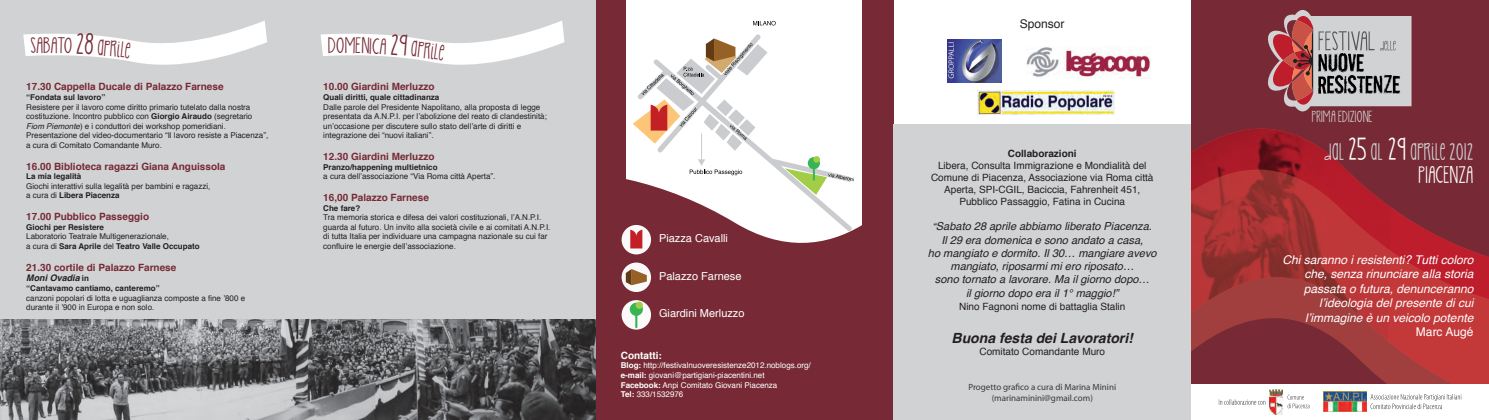
<style>
.page{position:relative;width:1489px;height:420px;background:#fff}
.page>*{position:absolute;margin:0;border:0;box-sizing:border-box;transform-origin:0 0}
.t1{font:19.3px "KG Skinny Latte";color:#d1d2d4}
.t2{font:19.3px "KG Skinny Latte";color:#fff}
.t3{font:18px "KG Skinny Latte";color:#772a35}
.t4{font:italic 700 14px "Helvetica";color:#231f20}
.t5{font:12.9px "KG Skinny Latte";color:#d1d2d4}
.t6{font:italic 12px/14.4px "Helvetica";color:#fff;text-align:right}
.t7{font:12px "Helvetica";color:#fff}
.t8{font:12px "Helvetica";color:#231f20}
.t9{font:italic 11px/13.2px "Helvetica";color:#231f20;text-align:center}
.t10{font:11px "Helvetica";color:#fff}
.t11{font:10px/12px "Helvetica";color:#231f20;text-align:center}
.t12{font:700 10px "Helvetica";color:#772a35}
.t13{font:700 10px "Helvetica";color:#231f20}
.t14{font:700 10px "Helvetica";color:#fff}
.t15{font:9px "Myriad";color:#383839}
.t16{font:italic 700 9px "Helvetica";color:#231f20}
.t17{font:8px/9.6px "Helvetica";color:#231f20}
.t18{font:700 8px "Helvetica";color:#231f20}
.t19{font:8px "Helvetica";color:#fff}
.s1{font-weight:700}
.s2{font-style:italic}
.s3{font-weight:400}
.s4{font-style:normal;font-size:8px}
.s5{font-size:10px}
.s6{font-size:25.7px;color:#fff}
</style>
<div class="page">
<div style="left:595px;top:0;width:298px;height:420px;background:#772a35"></div>
<div style="left:626px;top:0;width:236px;height:244px;background:#fff"></div>
<svg style="left:753px;top:21px;width:22px;height:4px"></svg>
<svg style="left:633px;top:38px;width:134px;height:88px"></svg>
<svg style="left:595px;top:126px;width:267px;height:280px"></svg>
<div style="left:1191px;top:0;width:297px;height:384px;background:#772a35"></div>
<svg style="left:1268px;top:10px;width:143px;height:72px;background:#ad8b8e"></svg>
<div style="left:0;top:0;width:595px;height:420px;background:#d1d2d4"></div>
<img style="left:0;top:320px;width:595px;height:100px">
<div style="left:621px;top:225px;width:30px;height:29px;background:#fff;border-radius:50%"></div>
<div style="left:621px;top:262px;width:30px;height:30px;background:#fff;border-radius:50%"></div>
<div style="left:621px;top:300px;width:30px;height:29px;background:#fff;border-radius:50%"></div>
<svg style="left:630px;top:229px;width:12px;height:19px"></svg>
<svg style="left:625px;top:269px;width:22px;height:16px"></svg>
<svg style="left:629px;top:302px;width:14px;height:26px"></svg>
<div style="left:635px;top:301px;width:8px;height:8px;background:#a1cd47;border-radius:50%"></div>
<svg style="left:1114px;top:82px;width:298px;height:33px"></svg>
<img style="left:1216px;top:128px;width:89px;height:11px">
<svg style="left:1191px;top:139px;width:297px;height:245px"></svg>
<img style="left:947px;top:40px;width:54px;height:43px">
<img style="left:1026px;top:47px;width:124px;height:30px">
<img style="left:977px;top:90px;width:137px;height:24px">
<div style="left:893px;top:124px;width:298px;height:296px;background:#d1d2d4"></div>
<img style="left:1269px;top:389px;width:13px;height:25px">
<svg style="left:1287px;top:394px;width:22px;height:14px"></svg>
<svg style="left:1218px;top:399px;width:47px;height:5px"></svg>
<img style="left:1323px;top:391px;width:42px;height:20px">
<svg style="left:1370px;top:394px;width:90px;height:15px"></svg>
<svg style="left:23px;top:21px;width:244px;height:44px"></svg>
<svg style="left:320px;top:21px;width:244px;height:44px"></svg>
<p class="t3" style="left:30px;top:33px;width:14px">SA</p>
<p class="t3" style="left:328px;top:33px;width:10px">D</p>
<p class="t12" style="left:26px;top:79px;width:199px">17.30 Cappella Ducale di Palazzo Farnese</p>
<p class="t18" style="left:26px;top:91px;width:81px">“Fondata sul lavoro”</p>
<p class="t17" style="left:26px;top:102px;width:243px">Resistere per il lavoro come diritto primario tutelato dalla nostra costituzione. Incontro pubblico con <span class="s1">Giorgio Airaudo</span> (segretario <span class="s2">Fiom Piemonte</span>) e i conduttori dei workshop pomeridiani.<br>Presentazione del video-documentario “Il lavoro resiste a Piacenza”, a cura di Comitato Comandante Muro.</p>
<p class="t12" style="left:26px;top:158px;width:201px">16.00 Biblioteca ragazzi Giana Anguissola</p>
<p class="t18" style="left:26px;top:170px;width:57px">La mia legalità</p>
<p class="t17" style="left:26px;top:181px;width:186px">Giochi interattivi sulla legalità per bambini e ragazzi,</p>
<p class="t18" style="left:26px;top:189px;width:95px"><span class="s3">a cura di</span> Libera Piacenza</p>
<p class="t12" style="left:26px;top:208px;width:124px">17.00 Pubblico Passeggio</p>
<p class="t18" style="left:26px;top:220px;width:79px">Giochi per Resistere</p>
<p class="t17" style="left:26px;top:232px;width:144px">Laboratorio Teatrale Multigenerazionale,</p>
<p class="t18" style="left:26px;top:239px;width:175px"><span class="s3">a cura di</span> Sara Aprile <span class="s3">del</span> Teatro Valle Occupato</p>
<p class="t12" style="left:26px;top:259px;width:152px">21.30 cortile di Palazzo Farnese</p>
<p class="t16" style="left:26px;top:270px;width:64px">Moni Ovadia <span class="s4">in</span></p>
<p class="t18" style="left:26px;top:281px;width:135px">“Cantavamo cantiamo, canteremo”</p>
<p class="t17" style="left:26px;top:293px;width:220px">canzoni popolari di lotta e uguaglianza composte a fine ’800 e durante il ’900 in Europa e non solo.</p>
<p class="t12" style="left:323px;top:79px;width:113px">10.00 Giardini Merluzzo</p>
<p class="t18" style="left:323px;top:91px;width:118px">Quali diritti, quale cittadinanza</p>
<p class="t17" style="left:323px;top:102px;width:225px">Dalle parole del Presidente Napolitano, alla proposta di legge presentata da A.N.P.I. per l’abolizione del reato di clandestinità; un’occasione per discutere sullo stato dell’arte di diritti e integrazione dei “nuovi italiani”.</p>
<p class="t12" style="left:323px;top:148px;width:113px">12.30 Giardini Merluzzo</p>
<p class="t18" style="left:323px;top:160px;width:116px">Pranzo/happening multietnico</p>
<p class="t17" style="left:323px;top:172px;width:173px">a cura dell’associazione “Via Roma città Aperta”.</p>
<p class="t12" style="left:323px;top:189px;width:107px">16,00 Palazzo Farnese</p>
<p class="t18" style="left:323px;top:201px;width:38px">Che fare?</p>
<p class="t17" style="left:323px;top:213px;width:229px">Tra memoria storica e difesa dei valori costituzionali, l’A.N.P.I. guarda al futuro. Un invito alla società civile e ai comitati A.N.P.I. di tutta Italia per individuare una campagna nazionale su cui far confluire le energie dell’associazione.</p>
<p class="t10" style="left:659px;top:230px;width:70px">Piazza Cavalli</p>
<p class="t10" style="left:659px;top:267px;width:84px">Palazzo Farnese</p>
<p class="t10" style="left:659px;top:305px;width:87px">Giardini Merluzzo</p>
<p class="t14" style="left:621px;top:347px;width:43px">Contatti:</p>
<p class="t19" style="left:621px;top:359px;width:191px"><span class="s1">Blog:</span> http://festivalnuoveresistenze2012.noblogs.org/</p>
<p class="t19" style="left:621px;top:369px;width:145px"><span class="s1">e-mail:</span> giovani@partigiani-piacentini.net</p>
<p class="t19" style="left:621px;top:378px;width:158px"><span class="s1">Facebook:</span> Anpi Comitato Giovani Piacenza</p>
<p class="t19" style="left:621px;top:388px;width:64px"><span class="s1">Tel:</span> 333/1532976</p>
<p class="t8" style="left:1019px;top:14px;width:46px">Sponsor</p>
<p class="t13" style="left:1007px;top:145px;width:70px">Collaborazioni</p>
<p class="t11" style="left:938px;top:160px;width:210px">Libera, Consulta Immigrazione e Mondialità del</p>
<p class="t11" style="left:931px;top:172px;width:224px">Comune di Piacenza, Associazione via Roma città<br>Aperta, SPI-CGIL, Baciccia, Fahrenheit 451,</p>
<p class="t11" style="left:959px;top:196px;width:167px">Pubblico Passaggio, Fatina in Cucina</p>
<p class="t9" style="left:932px;top:220px;width:221px"><span class="s5">“</span>Sabato 28 aprile abbiamo liberato Piacenza.</p>
<p class="t9" style="left:941px;top:233px;width:203px">Il 29 era domenica e sono andato a casa,</p>
<p class="t9" style="left:927px;top:246px;width:230px">ho mangiato e dormito. Il 30… mangiare avevo mangiato, riposarmi mi ero riposato…</p>
<p class="t9" style="left:934px;top:273px;width:216px">sono tornato a lavorare. Ma il giorno dopo…</p>
<p class="t9" style="left:966px;top:286px;width:154px">il giorno dopo era il 1° maggio!”</p>
<p class="t11" style="left:959px;top:300px;width:168px">Nino Fagnoni nome di battaglia Stalin</p>
<p class="t4" style="left:951px;top:327px;width:183px">Buona festa dei Lavoratori!</p>
<p class="t11" style="left:979px;top:346px;width:127px">Comitato Comandante Muro</p>
<p class="t15" style="left:968px;top:382px;width:149px">Progetto grafico a cura di Marina Minini</p>
<p class="t15" style="left:991px;top:393px;width:103px">(marinaminini@gmail.com)</p>
<p class="t5" style="left:1311px;top:108px;width:62px">PRIMA EDIZIONE</p>
<p class="t1" style="left:1323px;top:139px;width:151px">DAL <span class="s6">25</span> AL <span class="s6">29</span> APRILE 2012</p>
<p class="t2" style="left:1418px;top:162px;width:56px">PIACENZA</p>
<p class="t6" style="left:1282px;top:252px;width:192px">Chi saranno i resistenti? Tutti coloro che, senza rinunciare alla storia passata o futura, denunceranno l’ideologia del presente di cui l’immagine è un veicolo potente</p>
<p class="t7" style="left:1415px;top:322px;width:59px">Marc Augé</p>
</div>
